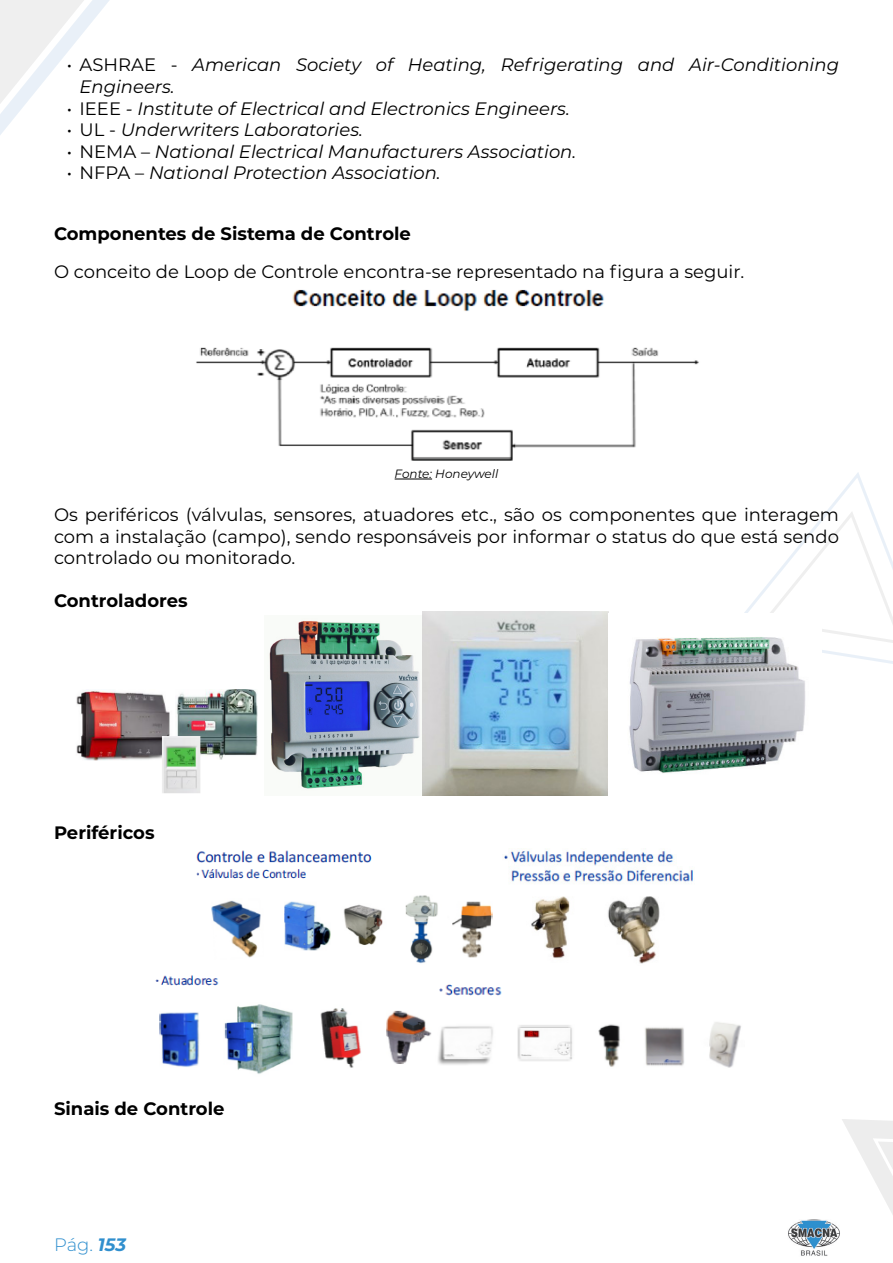
<style>
.page{position:relative;width:893px;height:1263px;background:#fff}
.page>*{position:absolute;margin:0;border:0;box-sizing:border-box;transform-origin:0 0}
.t1{font:italic 18px/21.6px "Montserrat";color:#000}
.Texto{font:18px/21.6px "Montserrat";color:#000;text-align:justify}
.Subtitulo{font:700 18px "Montserrat";color:#000}
.Texto-2{font:700 18px "Montserrat";color:#000}
.t2{font:300 18px "Montserrat";color:#308fce}
.Legenda{font:italic 12px "Montserrat";color:#000}
.s1{font-style:normal}
.s2{font-weight:700;font-style:italic}
</style>
<div class="page">
<img style="left:788px;top:1220px;width:52px;height:36px">
<svg style="left:0;top:0;width:109px;height:135px"></svg>
<svg style="left:744px;top:472px;width:149px;height:192px"></svg>
<svg style="left:842px;top:1119px;width:51px;height:96px"></svg>
<hr style="left:395px;top:479px;width:37px;height:1px;background:#000">
<img style="left:196px;top:289px;width:503px;height:172px">
<img style="left:76px;top:689px;width:182px;height:104px">
<img style="left:269px;top:620px;width:151px;height:169px">
<img style="left:422px;top:611px;width:187px;height:184px">
<img style="left:629px;top:613px;width:192px;height:160px">
<img style="left:196px;top:850px;width:297px;height:114px">
<img style="left:504px;top:848px;width:189px;height:116px">
<img style="left:155px;top:975px;width:277px;height:99px">
<img style="left:438px;top:984px;width:303px;height:84px">
<p class="t1" style="left:80px;top:54px;width:761px;text-indent:-13px"><span class="s1">• ASHRAE -</span> American Society of Heating, Refrigerating and Air-Conditioning<br>Engineers.</p>
<p class="t1" style="left:67px;top:97px;width:505px"><span class="s1">• IEEE</span> - Institute of Electrical and Electronics Engineers.</p>
<p class="t1" style="left:67px;top:118px;width:298px"><span class="s1">• UL -</span> Underwriters Laboratories.</p>
<p class="t1" style="left:67px;top:140px;width:511px"><span class="s1">• NEMA –</span> National Electrical Manufacturers Association.</p>
<p class="t1" style="left:67px;top:162px;width:376px"><span class="s1">• NFPA –</span> National Protection Association.</p>
<p class="Subtitulo" style="left:54px;top:220px;width:358px">Componentes de Sistema de Controle</p>
<p class="Texto" style="left:54px;top:260px;width:692px">O conceito de Loop de Controle encontra-se representado na figura a seguir.</p>
<p class="Legenda" style="left:395px;top:465px;width:105px">Fonte: Honeywell</p>
<p class="Texto" style="left:54px;top:503px;width:786px">Os periféricos (válvulas, sensores, atuadores etc., são os componentes que interagem com a instalação (campo), sendo responsáveis por informar o status do que está sendo controlado ou monitorado.</p>
<p class="Texto-2" style="left:54px;top:588px;width:135px">Controladores</p>
<p class="Texto-2" style="left:54px;top:819px;width:102px">Periféricos</p>
<p class="Subtitulo" style="left:54px;top:1096px;width:172px">Sinais de Controle</p>
<p class="t2" style="left:54px;top:1232px;width:73px">Pág. <span class="s2">153</span></p>
</div>
